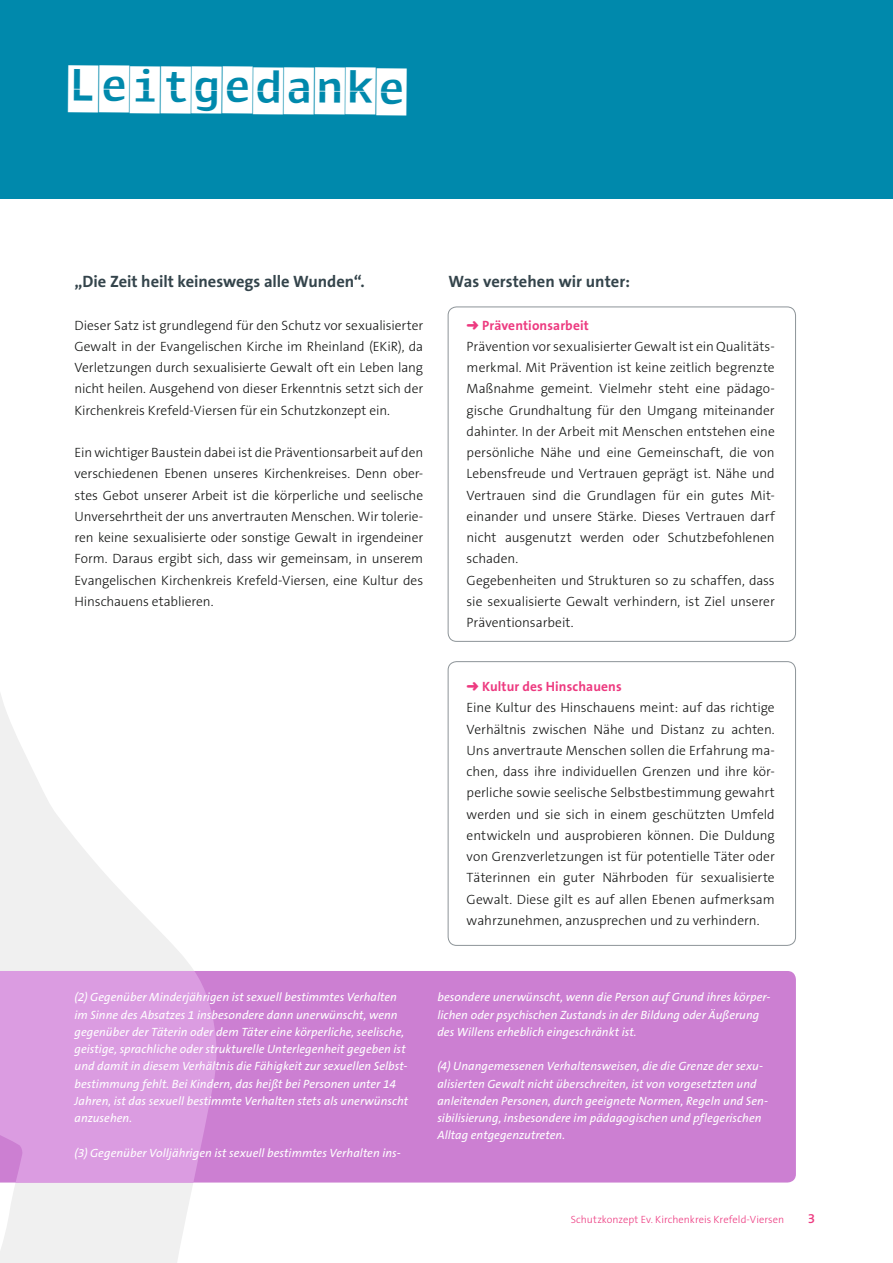
<style>
.page{position:relative;width:893px;height:1263px;background:#fff}
.page>*{position:absolute;margin:0;border:0;box-sizing:border-box;transform-origin:0 0}
.t1{font:45px "Solari";letter-spacing:.015em;color:#fff}
.t2{font:700 16.5px "The Sans OT7";color:#34444b}
.t3{font:300 13.5px/21.3px "The Sans OT3";color:#131413;text-align:justify}
.t4{font:700 13.5px "The Sans OT7";letter-spacing:.01em;color:#ed3a80}
.t5{font:600 13.5px "The Sans OT6";color:#ed3a80}
.t6{font:italic 12px/17.2px "The Sans OT5 Plain";letter-spacing:.005em;color:#fff}
.t7{font:300 10.5px "The Sans OT3";letter-spacing:.005em;color:#ed3a80}
</style>
<div class="page">
<svg style="left:0;top:693px;width:219px;height:570px"></svg>
<div style="left:219px;top:971px;width:577px;height:211px;background:#cc7fd2"></div>
<svg style="left:0;top:971px;width:219px;height:211px;background:#d999df"></svg>
<div style="left:0;top:0;width:893px;height:199px;background:#0089ac"></div>
<div style="left:448px;top:307px;width:348px;height:335px;border:1px solid #8d9498;border-radius:9px"></div>
<div style="left:448px;top:661px;width:348px;height:285px;border:1px solid #8d9498;border-radius:9px"></div>
<h1 class="t1" style="left:68px;top:66px;width:340px">LEITGEDANKE</h1>
<p class="t2" style="left:75px;top:271px;width:292px">„Die Zeit heilt keineswegs alle Wunden“.</p>
<p class="t3" style="left:75px;top:314px;width:350px">Dieser Satz ist grundlegend für den Schutz vor sexualisierter Gewalt in der Evangelischen Kirche im Rheinland (EKiR), da Verletzungen durch sexualisierte Gewalt oft ein Leben lang nicht heilen. Ausgehend von dieser Erkenntnis setzt sich der Kirchenkreis Krefeld-Viersen für ein Schutzkonzept ein.</p>
<p class="t3" style="left:75px;top:442px;width:350px">Ein wichtiger Baustein dabei ist die Präventionsarbeit auf den verschiedenen Ebenen unseres Kirchenkreises. Denn ober&shy;stes Gebot unserer Arbeit ist die körperliche und seelische Unversehrtheit der uns anvertrauten Menschen. Wir tolerie&shy;ren keine sexualisierte oder sonstige Gewalt in irgendeiner Form. Daraus ergibt sich, dass wir gemeinsam, in unserem Evangelischen Kirchenkreis Krefeld-Viersen, eine Kultur des Hinschauens etablieren.</p>
<p class="t2" style="left:449px;top:271px;width:183px">Was verstehen wir unter:</p>
<p class="t4" style="left:467px;top:316px;width:124px">➜ Präventionsarbeit</p>
<p class="t3" style="left:467px;top:336px;width:310px;text-align:left">Prävention vor sexualisierter Gewalt ist ein Qualitäts&shy;merkmal. Mit Prävention ist keine zeitlich begrenzte Maßnahme gemeint. Vielmehr steht eine pädago&shy;gische Grundhaltung für den Umgang miteinander dahinter. In der Arbeit mit Menschen entstehen eine persönliche Nähe und eine Gemeinschaft, die von Lebensfreude und Vertrauen geprägt ist. Nähe und Vertrauen sind die Grundlagen für ein gutes Mit&shy;einander und unsere Stärke. Dieses Vertrauen darf nicht ausgenutzt werden oder Schutzbefohlenen schaden.<br>Gegebenheiten und Strukturen so zu schaffen, dass sie sexualisierte Gewalt verhindern, ist Ziel unserer Präventionsarbeit.</p>
<p class="t4" style="left:467px;top:678px;width:157px">➜ Kultur des Hinschauens</p>
<p class="t3" style="left:467px;top:697px;width:310px">Eine Kultur des Hinschauens meint: auf das richtige Verhältnis zwischen Nähe und Distanz zu achten.<br>Uns anvertraute Menschen sollen die Erfahrung ma&shy;chen, dass ihre individuellen Grenzen und ihre kör&shy;perliche sowie seelische Selbstbestimmung gewahrt werden und sie sich in einem geschützten Umfeld entwickeln und ausprobieren können. Die Duldung von Grenzverletzungen ist für potentielle Täter oder Täterinnen ein guter Nährboden für sexualisierte Gewalt. Diese gilt es auf allen Ebenen aufmerksam wahrzunehmen, anzusprechen und zu verhindern.</p>
<p class="t6" style="left:75px;top:989px;width:335px">(2) Gegenüber Minderjährigen ist sexuell bestimmtes Verhalten im Sinne des Absatzes 1 insbesondere dann unerwünscht, wenn gegenüber der Täterin oder dem Täter eine körperliche, seelische, geistige, sprachliche oder strukturelle Unterlegenheit gegeben ist und damit in diesem Verhältnis die Fähigkeit zur sexuellen Selbst&shy;bestimmung fehlt. Bei Kindern, das heißt bei Personen unter 14<br>Jahren, ist das sexuell bestimmte Verhalten stets als unerwünscht anzusehen.</p>
<p class="t6" style="left:75px;top:1144px;width:328px">(3) Gegenüber Volljährigen ist sexuell bestimmtes Verhalten ins-</p>
<p class="t6" style="left:437px;top:989px;width:335px">besondere unerwünscht, wenn die Person auf Grund ihres körper&shy;lichen oder psychischen Zustands in der Bildung oder Äußerung des Willens erheblich eingeschränkt ist.</p>
<p class="t6" style="left:437px;top:1058px;width:332px">(4) Unangemessenen Verhaltensweisen, die die Grenze der sexu&shy;alisierten Gewalt nicht überschreiten, ist von vorgesetzten und anleitenden Personen, durch geeignete Normen, Regeln und Sen&shy;sibilisierung, insbesondere im pädagogischen und pflegerischen Alltag entgegenzutreten.</p>
<p class="t7" style="left:571px;top:1212px;width:215px">Schutzkonzept Ev. Kirchenkreis Krefeld-Viersen</p>
<p class="t5" style="left:808px;top:1209px;width:9px">3</p>
</div>
